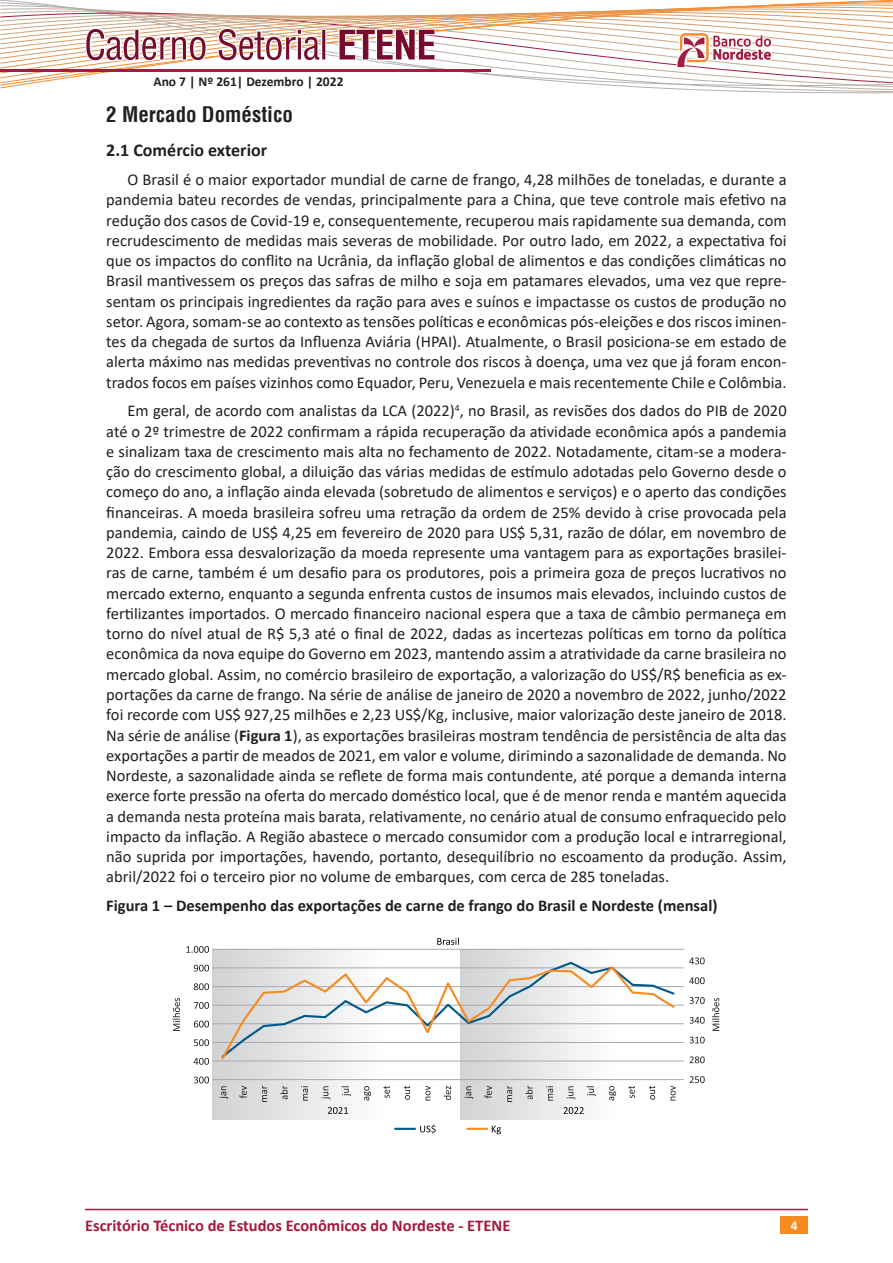
<style>
.page{position:relative;width:893px;height:1263px;background:#fff}
.page>*{position:absolute;margin:0;border:0;box-sizing:border-box;transform-origin:0 0}
.CS_Titulo_2{font:700 condensed 21px "Helvetica";color:#231f20}
.CS_Titulo_3{font:700 18px "Calibri";color:#231f20}
.CS_Corpo_normal{font:16.5px/20.2px "Calibri";color:#231f20;text-align:justify}
.CS_Tit_fig_grar{font:700 16.5px "Calibri";color:#231f20}
.t1{font:700 16.5px "Calibri";color:#a5193b}
.t2{font:700 13.5px "Calibri";color:#231f20}
.t3{font:700 13.5px "Calibri";color:#fff}
.s1{font-weight:700}
</style>
<div class="page">
<div style="left:781px;top:1216px;width:27px;height:17px;background:#f68b1f"></div>
<hr style="left:85px;top:1209px;width:723px;height:1px;background:#a5193b">
<svg style="left:0;top:0;width:893px;height:94px"></svg>
<hr style="left:0;top:70px;width:490px;height:2px;background:#a31c42">
<svg style="left:459px;top:950px;width:224px;height:169px"></svg>
<svg style="left:212px;top:950px;width:247px;height:169px"></svg>
<hr style="left:212px;top:1060px;width:472px;height:1px;background:#a8a9ad">
<hr style="left:212px;top:1042px;width:472px;height:1px;background:#a8a9ad">
<hr style="left:212px;top:1023px;width:472px;height:1px;background:#a8a9ad">
<hr style="left:212px;top:1005px;width:472px;height:1px;background:#a8a9ad">
<hr style="left:212px;top:986px;width:472px;height:1px;background:#a8a9ad">
<hr style="left:212px;top:967px;width:472px;height:1px;background:#a8a9ad">
<hr style="left:212px;top:949px;width:472px;height:1px;background:#a8a9ad">
<hr style="left:212px;top:1079px;width:472px;height:1px;background:#a8a9ad">
<svg style="left:220px;top:960px;width:456px;height:4px"></svg>
<svg style="left:220px;top:964px;width:456px;height:97px"></svg>
<svg style="left:328px;top:1107px;width:20px;height:7px"></svg>
<svg style="left:564px;top:1107px;width:20px;height:7px"></svg>
<svg style="left:437px;top:938px;width:22px;height:7px"></svg>
<hr style="left:395px;top:1128px;width:20px;height:2px;background:#005987">
<hr style="left:467px;top:1128px;width:20px;height:2px;background:#f68b1f">
<svg style="left:420px;top:1124px;width:16px;height:9px"></svg>
<svg style="left:492px;top:1126px;width:9px;height:8px"></svg>
<svg style="left:173px;top:998px;width:7px;height:33px"></svg>
<svg style="left:186px;top:946px;width:23px;height:7px"></svg>
<svg style="left:194px;top:965px;width:15px;height:6px"></svg>
<svg style="left:194px;top:983px;width:15px;height:7px"></svg>
<svg style="left:194px;top:1002px;width:15px;height:7px"></svg>
<svg style="left:194px;top:1021px;width:15px;height:6px"></svg>
<svg style="left:194px;top:1039px;width:15px;height:7px"></svg>
<svg style="left:194px;top:1058px;width:15px;height:7px"></svg>
<svg style="left:194px;top:1076px;width:15px;height:7px"></svg>
<svg style="left:689px;top:957px;width:16px;height:7px"></svg>
<svg style="left:689px;top:977px;width:16px;height:7px"></svg>
<svg style="left:690px;top:997px;width:15px;height:7px"></svg>
<svg style="left:690px;top:1017px;width:15px;height:7px"></svg>
<svg style="left:690px;top:1037px;width:15px;height:6px"></svg>
<svg style="left:690px;top:1056px;width:15px;height:7px"></svg>
<svg style="left:690px;top:1076px;width:15px;height:7px"></svg>
<svg style="left:219px;top:1086px;width:9px;height:13px"></svg>
<svg style="left:239px;top:1086px;width:8px;height:12px"></svg>
<svg style="left:262px;top:1086px;width:5px;height:16px"></svg>
<svg style="left:280px;top:1086px;width:8px;height:13px"></svg>
<svg style="left:301px;top:1086px;width:7px;height:14px"></svg>
<svg style="left:322px;top:1086px;width:8px;height:13px"></svg>
<svg style="left:342px;top:1086px;width:9px;height:10px"></svg>
<svg style="left:364px;top:1086px;width:7px;height:14px"></svg>
<svg style="left:383px;top:1086px;width:7px;height:12px"></svg>
<svg style="left:404px;top:1086px;width:6px;height:14px"></svg>
<svg style="left:425px;top:1086px;width:6px;height:14px"></svg>
<svg style="left:444px;top:1086px;width:7px;height:14px"></svg>
<svg style="left:464px;top:1086px;width:9px;height:13px"></svg>
<svg style="left:484px;top:1086px;width:8px;height:12px"></svg>
<svg style="left:507px;top:1086px;width:5px;height:16px"></svg>
<svg style="left:525px;top:1086px;width:8px;height:13px"></svg>
<svg style="left:546px;top:1086px;width:7px;height:14px"></svg>
<svg style="left:567px;top:1086px;width:8px;height:13px"></svg>
<svg style="left:587px;top:1086px;width:9px;height:10px"></svg>
<svg style="left:609px;top:1086px;width:7px;height:14px"></svg>
<svg style="left:628px;top:1086px;width:7px;height:12px"></svg>
<svg style="left:649px;top:1086px;width:6px;height:14px"></svg>
<svg style="left:670px;top:1086px;width:6px;height:14px"></svg>
<svg style="left:712px;top:998px;width:7px;height:33px"></svg>
<p class="t2" style="left:153px;top:72px;width:192px">Ano 7 | Nº 261| Dezembro | 2022</p>
<p class="CS_Titulo_2" style="left:106px;top:101px;width:188px">2 Mercado Doméstico</p>
<p class="CS_Titulo_3" style="left:106px;top:138px;width:162px">2.1 Comércio exterior</p>
<p class="CS_Corpo_normal" style="left:106px;top:169px;width:682px;text-indent:21px">O Brasil é o maior exportador mundial de carne de frango, 4,28 milhões de toneladas, e durante a pandemia bateu recordes de vendas, principalmente para a China, que teve controle mais efetivo na redução dos casos de Covid-19 e, consequentemente, recuperou mais rapidamente sua demanda, com recrudescimento de medidas mais severas de mobilidade. Por outro lado, em 2022, a expectativa foi que os impactos do conflito na Ucrânia, da inflação global de alimentos e das condições climáticas no Brasil mantivessem os preços das safras de milho e soja em patamares elevados, uma vez que repre&shy;sentam os principais ingredientes da ração para aves e suínos e impactasse os custos de produção no setor. Agora, somam-se ao contexto as tensões políticas e econômicas pós-eleições e dos riscos iminen&shy;tes da chegada de surtos da Influenza Aviária (HPAI). Atualmente, o Brasil posiciona-se em estado de alerta máximo nas medidas preventivas no controle dos riscos à doença, uma vez que já foram encon&shy;trados focos em países vizinhos como Equador, Peru, Venezuela e mais recentemente Chile e Colômbia.</p>
<p class="CS_Corpo_normal" style="left:106px;top:400px;width:682px;text-indent:21px">Em geral, de acordo com analistas da LCA (2022)<sup>4</sup>, no Brasil, as revisões dos dados do PIB de 2020 até o 2º trimestre de 2022 confirmam a rápida recuperação da atividade econômica após a pandemia e sinalizam taxa de crescimento mais alta no fechamento de 2022. Notadamente, citam-se a modera&shy;ção do crescimento global, a diluição das várias medidas de estímulo adotadas pelo Governo desde o começo do ano, a inflação ainda elevada (sobretudo de alimentos e serviços) e o aperto das condições financeiras. A moeda brasileira sofreu uma retração da ordem de 25% devido à crise provocada pela pandemia, caindo de US$ 4,25 em fevereiro de 2020 para US$ 5,31, razão de dólar, em novembro de 2022. Embora essa desvalorização da moeda represente uma vantagem para as exportações brasilei&shy;ras de carne, também é um desafio para os produtores, pois a primeira goza de preços lucrativos no mercado externo, enquanto a segunda enfrenta custos de insumos mais elevados, incluindo custos de fertilizantes importados. O mercado financeiro nacional espera que a taxa de câmbio permaneça em torno do nível atual de R$ 5,3 até o final de 2022, dadas as incertezas políticas em torno da política econômica da nova equipe do Governo em 2023, mantendo assim a atratividade da carne brasileira no mercado global. Assim, no comércio brasileiro de exportação, a valorização do US$/R$ beneficia as ex&shy;portações da carne de frango. Na série de análise de janeiro de 2020 a novembro de 2022, junho/2022 foi recorde com US$ 927,25 milhões e 2,23 US$/Kg, inclusive, maior valorização deste janeiro de 2018.<br>Na série de análise (<span class="s1">Figura 1</span>), as exportações brasileiras mostram tendência de persistência de alta das exportações a partir de meados de 2021, em valor e volume, dirimindo a sazonalidade de demanda. No Nordeste, a sazonalidade ainda se reflete de forma mais contundente, até porque a demanda interna exerce forte pressão na oferta do mercado doméstico local, que é de menor renda e mantém aquecida a demanda nesta proteína mais barata, relativamente, no cenário atual de consumo enfraquecido pelo impacto da inflação. A Região abastece o mercado consumidor com a produção local e intrarregional, não suprida por importações, havendo, portanto, desequilíbrio no escoamento da produção. Assim, abril/2022 foi o terceiro pior no volume de embarques, com cerca de 285 toneladas.</p>
<p class="CS_Tit_fig_grar" style="left:106px;top:894px;width:613px">Figura 1 – Desempenho das exportações de carne de frango do Brasil e Nordeste (mensal)</p>
<p class="t1" style="left:85px;top:1213px;width:427px">Escritório Técnico de Estudos Econômicos do Nordeste - ETENE</p>
<p class="t3" style="left:791px;top:1216px;width:8px">4</p>
</div>
